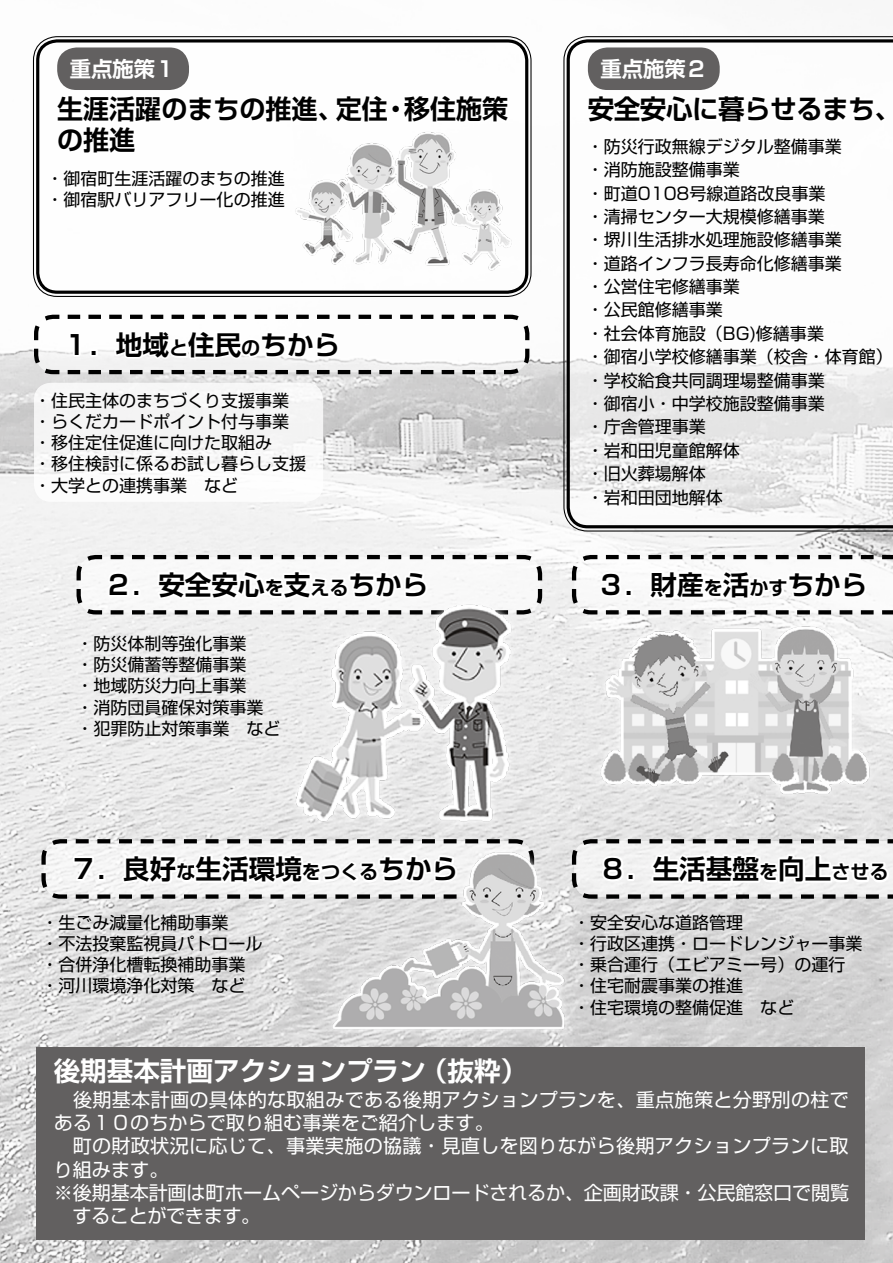
<style>
.page{position:relative;width:893px;height:1263px;background:#fff}
.page>*{position:absolute;margin:0;border:0;box-sizing:border-box;transform-origin:0 0}
.t1{font:700 26.55px/30.9px "Shin Go Pro De";color:#000}
.t2{font:700 26.55px "Shin Go Pro De";color:#fff}
.t3{font:700 26.55px "Shin Go Pro De";letter-spacing:-.02em;color:#000}
.t4{font:700 21.3px "Shin Go Pro De";color:#fff}
.t5{font:19.2px/23.4px "Shin Go Pro";letter-spacing:.015em;color:#fff}
.t6{font:16.95px/21.3px "Shin Go Pro";color:#000}
.s1{font-size:19.2px}
</style>
<div class="page">
<img style="left:0;top:36px;width:893px;height:1227px">
<div style="left:36px;top:1047px;width:828px;height:192px;background:#626060"></div>
<div style="left:36px;top:40px;width:492px;height:253px;background:#fff;border-radius:21px"></div>
<div style="left:33px;top:36px;width:498px;height:261px;border:1px solid #000;border-radius:24px"></div>
<div style="left:36px;top:39px;width:492px;height:255px;border:3px solid #000;border-radius:20px"></div>
<svg style="left:563px;top:36px;width:330px;height:495px"></svg>
<svg style="left:567px;top:39px;width:326px;height:489px"></svg>
<div style="left:34px;top:383px;width:289px;height:119px;background:#f6f6f6;border-radius:17px"></div>
<svg style="left:289px;top:617px;width:229px;height:211px;fill:#e8e8e8"></svg>
<img style="left:293px;top:617px;width:226px;height:206px">
<svg style="left:594px;top:796px;width:282px;height:4px"></svg>
<img style="left:583px;top:617px;width:298px;height:179px">
<svg style="left:325px;top:1031px;width:247px;height:5px"></svg>
<img style="left:322px;top:842px;width:253px;height:189px">
<img style="left:295px;top:132px;width:217px;height:139px">
<svg style="left:570px;top:553px;width:323px;height:64px"></svg>
<svg style="left:32px;top:313px;width:499px;height:63px"></svg>
<svg style="left:74px;top:553px;width:470px;height:64px"></svg>
<svg style="left:39px;top:837px;width:497px;height:64px"></svg>
<svg style="left:570px;top:837px;width:323px;height:64px"></svg>
<div style="left:390px;top:104px;width:11px;height:10px;border:4px solid #fff;border-radius:50%"></div>
<svg style="left:295px;top:107px;width:96px;height:52px"></svg>
<svg style="left:583px;top:92px;width:307px;height:35px"></svg>
<div style="left:57px;top:47px;width:132px;height:43px;background:#626060;border-radius:20px"></div>
<div style="left:588px;top:47px;width:132px;height:43px;background:#626060;border-radius:20px"></div>
<p class="t4" style="left:70px;top:51px;width:108px">重点施策１</p>
<p class="t4" style="left:601px;top:51px;width:108px">重点施策２</p>
<h1 class="t1" style="left:336px;top:90px;width:54px">定住</h1>
<h1 class="t1" style="left:404px;top:90px;width:106px">移住施策</h1>
<h1 class="t1" style="left:57px;top:90px;width:288px">生涯活躍のまちの推進、の推進</h1>
<h1 class="t3" style="left:588px;top:87px;width:315px">安全安心に暮らせるまち、</h1>
<h1 class="t1" style="left:383px;top:90px;width:28px">・</h1>
<p class="t6" style="left:587px;top:133px;width:308px;line-height:23.4px">・防災行政無線デジタル整備事業<br>・消防施設整備事業<br>・町道0108号線道路改良事業<br>・清掃センター大規模修繕事業<br>・堺川生活排水処理施設修繕事業<br>・道路インフラ長寿命化修繕事業<br>・公営住宅修繕事業<br>・公民館修繕事業<br>・社会体育施設（BG)修繕事業<br>・御宿小学校修繕事業（校舎・体育館(・学校給食共同調理場整備事業<br>・御宿小・中学校施設整備事業<br>・庁舎管理事業<br>・岩和田児童館解体<br>・旧火葬場解体<br>・岩和田団地解体</p>
<p class="t6" style="left:47px;top:166px;width:240px">・御宿町生涯活躍のまちの推進・御宿駅バリアフリー化の推進</p>
<h1 class="t1" style="left:63px;top:326px;width:279px">１．地域<span class="s1">と</span>住民<span class="s1">の</span>ちから</h1>
<p class="t6" style="left:34px;top:387px;width:274px">・住民主体のまちづくり支援事業・らくだカードポイント付与事業・移住定住促進に向けた取組み<br>・移住検討に係るお試し暮らし支援・大学との連携事業　など</p>
<h1 class="t1" style="left:105px;top:566px;width:325px">２．安全安心<span class="s1">を</span>支<span class="s1">える</span>ちから</h1>
<p class="t6" style="left:77px;top:631px;width:206px">・防災体制等強化事業<br>・防災備蓄等整備事業<br>・地域防災力向上事業<br>・消防団員確保対策事業・犯罪防止対策事業　など</p>
<h1 class="t1" style="left:70px;top:850px;width:389px">７．良好<span class="s1">な</span>生活環境<span class="s1">をつくる</span>ちから</h1>
<p class="t6" style="left:41px;top:909px;width:223px">・生ごみ減量化補助事業<br>・不法投棄監視員パトロール・合併浄化槽転換補助事業・河川環境浄化対策　など</p>
<h1 class="t1" style="left:597px;top:566px;width:271px">３．財産<span class="s1">を</span>活<span class="s1">かす</span>ちから</h1>
<h1 class="t1" style="left:600px;top:850px;width:291px">８．生活基盤<span class="s1">を</span>向上<span class="s1">させる</span></h1>
<p class="t6" style="left:573px;top:909px;width:291px">・安全安心な道路管理<br>・行政区連携・ロードレンジャー事業・乗合運行（エビアミー号）の運行・住宅耐震事業の推進<br>・住宅環境の整備促進　など</p>
<h1 class="t2" style="left:54px;top:1049px;width:374px">後期基本計画アクションプラン</h1>
<p class="t5" style="left:54px;top:1085px;width:797px">　後期基本計画の具体的な取組みである後期アクションプランを、重点施策と分野別の柱である１０のちからで取り組む事業をご紹介します。<br>　町の財政状況に応じて、事業実施の協議・見直しを図りながら後期アクションプランに取り組みます。<br>※後期基本計画は町ホームページからダウンロードされるか、企画財政課・公民館窓口で閲覧　することができます。</p>
<h1 class="t2" style="left:421px;top:1049px;width:108px">（抜粋(</h1>
</div>
